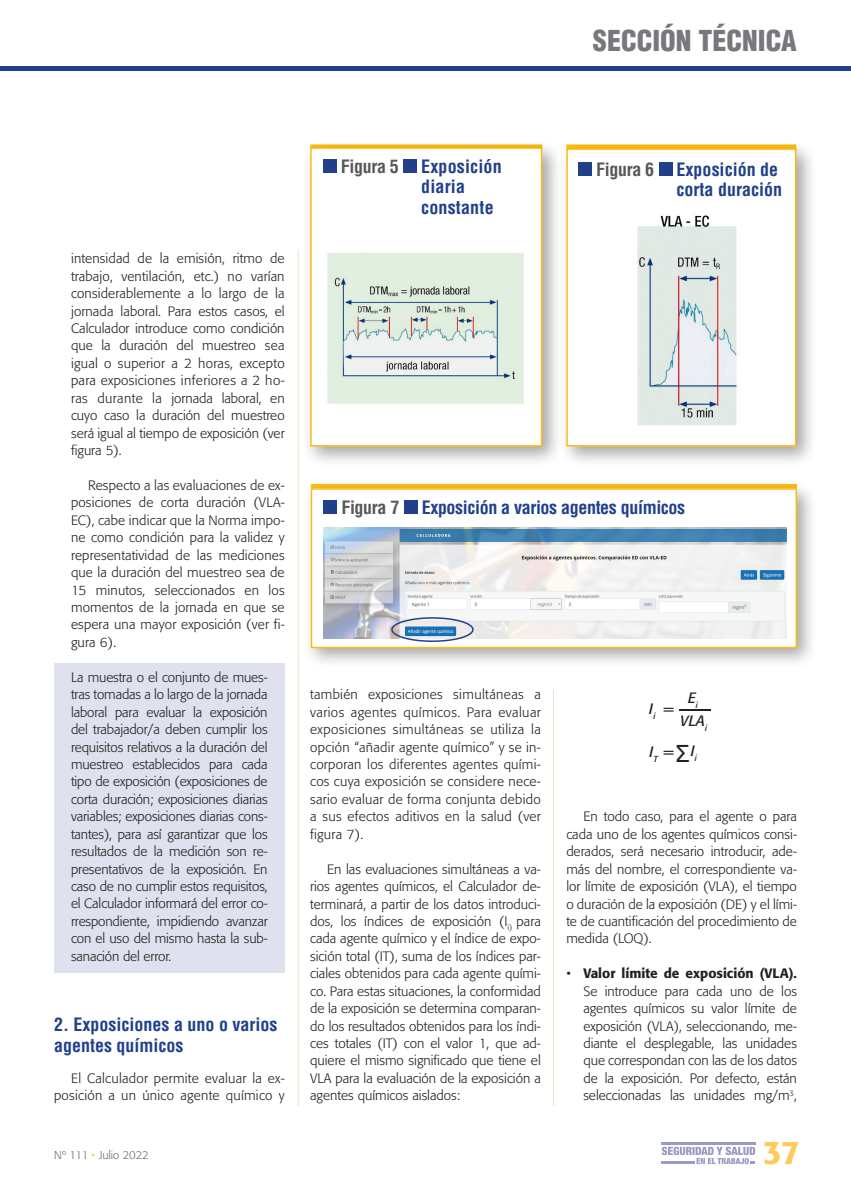
<style>
.page{position:relative;width:851px;height:1191px;background:#fff}
.page>*{position:absolute;margin:0;border:0;box-sizing:border-box;transform-origin:0 0}
.t1{font:500 32.4px "Formata";color:#feca5a}
.t2{font:900 condensed 28.05px "Helvetica LT Std";color:#76787b}
.t3{font:700 condensed 18px/21.6px "Helvetica LT Std";color:#20418a}
.t4{font:700 condensed 18px "Helvetica LT Std";letter-spacing:-.02em;color:#20418a}
.t5{font:italic 14.85px/31.2px "Formata";color:#231f20}
.t6{font:300 13.5px/17.4px "Formata";color:#231f20;text-align:justify}
.t7{font:300 13.5px/17.4px "Formata";letter-spacing:.02em;color:#231f20;text-align:right}
.t8{font:300 11.25px "Formata";color:#6c6d70}
.t9{font:italic 8.7px "Formata";color:#231f20}
.s1{color:#57585a}
.s2{font-family:"Arial";font-style:normal;font-size:23.85px}
.s3{font-weight:500}
.s4{color:#fece64}
</style>
<div class="page">
<hr style="left:661px;top:1142px;width:94px;height:2px;background:#999bc4">
<svg style="left:661px;top:1146px;width:94px;height:18px"></svg>
<hr style="left:298px;top:249px;width:1px;height:857px;background:#ece1c5">
<hr style="left:553px;top:690px;width:1px;height:416px;background:#ece1c5">
<div style="left:54px;top:663px;width:230px;height:309px;background:#e0e1ee"></div>
<hr style="left:679px;top:709px;width:31px;height:2px;background:#231f20">
<div style="left:558px;top:140px;width:258px;height:327px;background:#231f20;opacity:.4"></div>
<div style="left:302px;top:139px;width:260px;height:328px;background:#231f20;opacity:.4"></div>
<div style="left:303px;top:480px;width:514px;height:189px;background:#231f20;opacity:.4"></div>
<hr style="left:0;top:67px;width:850px;height:4px;background:#20418a">
<div style="left:311px;top:488px;width:486px;height:160px;background:#fff;border:2px solid #fdbc12"></div>
<div style="left:323px;top:500px;width:14px;height:14px;background:#20418a"></div>
<div style="left:404px;top:500px;width:13px;height:14px;background:#20418a"></div>
<img style="left:324px;top:527px;width:462px;height:112px">
<div style="left:391px;top:617px;width:82px;height:25px;border:2px solid #20418a;border-radius:50%"></div>
<div style="left:566px;top:148px;width:230px;height:298px;background:#fff;border:2px solid #fdbc12"></div>
<img style="left:637px;top:215px;width:100px;height:210px">
<div style="left:578px;top:162px;width:13px;height:14px;background:#20418a"></div>
<div style="left:658px;top:162px;width:14px;height:14px;background:#20418a"></div>
<div style="left:310px;top:147px;width:232px;height:299px;background:#fff;border:2px solid #fdbc12"></div>
<div style="left:323px;top:160px;width:13px;height:13px;background:#20418a"></div>
<div style="left:403px;top:160px;width:13px;height:13px;background:#20418a"></div>
<img style="left:327px;top:252px;width:197px;height:152px">
<h2 class="t2" style="left:593px;top:23px;width:205px">SECCIÓN TÉCNICA</h2>
<p class="t6" style="left:71px;top:250px;width:215px">intensidad de la emisión, ritmo de trabajo, ventilación, etc.) no varían considerablemente a lo largo de la jornada laboral. Para estos casos, el Calculador introduce como condición que la duración del muestreo sea igual o superior a 2 horas, excepto para exposiciones inferiores a 2 ho&shy;ras durante la jornada laboral, en cuyo caso la duración del muestreo será igual al tiempo de exposición (ver figura 5).</p>
<h1 class="t6" style="left:71px;top:476px;width:215px;text-indent:17px">Respecto a las evaluaciones de ex&shy;posiciones de corta duración (VLA-EC), cabe indicar que la Norma impo&shy;ne como condición para la validez y representatividad de las mediciones que la duración del muestreo sea de 15 minutos, seleccionados en los momentos de la jornada en que se espera una mayor exposición (ver fi&shy;gura 6).</h1>
<p class="t6" style="left:71px;top:668px;width:198px">La muestra o el conjunto de mues&shy;tras tomadas a lo largo de la jornada laboral para evaluar la exposición del trabajador/a deben cumplir los requisitos relativos a la duración del muestreo establecidos para cada tipo de exposición (exposiciones de corta duración; exposiciones diarias variables; exposiciones diarias cons&shy;tantes), para así garantizar que los resultados de la medición son re&shy;presentativos de la exposición. En caso de no cumplir estos requisitos, el Calculador informará del error co&shy;rrespondiente, impidiendo avanzar con el uso del mismo hasta la sub&shy;sanación del error.</p>
<p class="t3" style="left:54px;top:1013px;width:225px">2. Exposiciones a uno o varios agentes químicos</p>
<p class="t7" style="left:54px;top:1069px;width:232px">El Calculador permite evaluar la ex&shy;posición a un único agente químico y</p>
<h3 class="t3" style="left:341px;top:156px;width:162px"><span class="s1">Figura 5</span> Exposición</h3>
<h3 class="t3" style="left:596px;top:158px;width:183px"><span class="s1">Figura 6</span> Exposición de</h3>
<h3 class="t3" style="left:421px;top:176px;width:45px">diaria</h3>
<h3 class="t3" style="left:676px;top:179px;width:107px">corta duración</h3>
<h3 class="t3" style="left:421px;top:196px;width:74px">constante</h3>
<h3 class="t4" style="left:341px;top:496px;width:345px"><span class="s1">Figura 7</span> Exposición a varios agentes químicos</h3>
<p class="t6" style="left:310px;top:686px;width:232px">también exposiciones simultáneas a varios agentes químicos. Para evaluar exposiciones simultáneas se utiliza la opción “añadir agente químico” y se in&shy;corporan los diferentes agentes quími&shy;cos cuya exposición se considere nece&shy;sario evaluar de forma conjunta debido a sus efectos aditivos en la salud (ver figura 7).</p>
<h1 class="t6" style="left:310px;top:860px;width:232px;text-indent:17px">En las evaluaciones simultáneas a va&shy;rios agentes químicos, el Calculador de&shy;terminará, a partir de los datos introduci&shy;dos, los índices de exposición (I<sub>i)</sub> para cada agente químico y el índice de expo&shy;sición total (IT), suma de los índices par&shy;ciales obtenidos para cada agente quími&shy;co. Para estas situaciones, la conformidad de la exposición se determina comparan&shy;do los resultados obtenidos para los índi&shy;ces totales (IT) con el valor 1, que ad&shy;quiere el mismo significado que tiene el VLA para la evaluación de la exposición a agentes químicos aislados:</h1>
<p class="t5" style="left:688px;top:682px;width:9px">E</p>
<p class="t5" style="left:649px;top:693px;width:26px">I =</p>
<p class="t9" style="left:695px;top:699px;width:4px">i</p>
<p class="t9" style="left:653px;top:710px;width:4px">i</p>
<p class="t5" style="left:649px;top:705px;width:59px;text-indent:31px">VLA<sub>i<br></sub>I<sub>T</sub> =<span class="s2">Σ</span>I<sub>i</sub></p>
<p class="t6" style="left:566px;top:808px;width:232px;text-indent:17px">En todo caso, para el agente o para cada uno de los agentes químicos consi&shy;derados, será necesario introducir, ade&shy;más del nombre, el correspondiente va&shy;lor límite de exposición (VLA), el tiempo o duración de la exposición (DE) y el lími&shy;te de cuantificación del procedimiento de medida (LOQ).</p>
<p class="t6" style="left:583px;top:965px;width:215px;text-indent:-17px">• <span class="s3">Valor límite de exposición (VLA).<br></span>Se introduce para cada uno de los agentes químicos su valor límite de exposición (VLA), seleccionando, me&shy;diante el desplegable, las unidades que correspondan con las de los datos de la exposición. Por defecto, están seleccionadas las unidades mg/m<sup>3</sup>,</p>
<p class="t8" style="left:54px;top:1148px;width:96px">Nº 111 <span class="s4">•</span> Julio 2022</p>
<h1 class="t1" style="left:763px;top:1132px;width:38px">37</h1>
</div>
